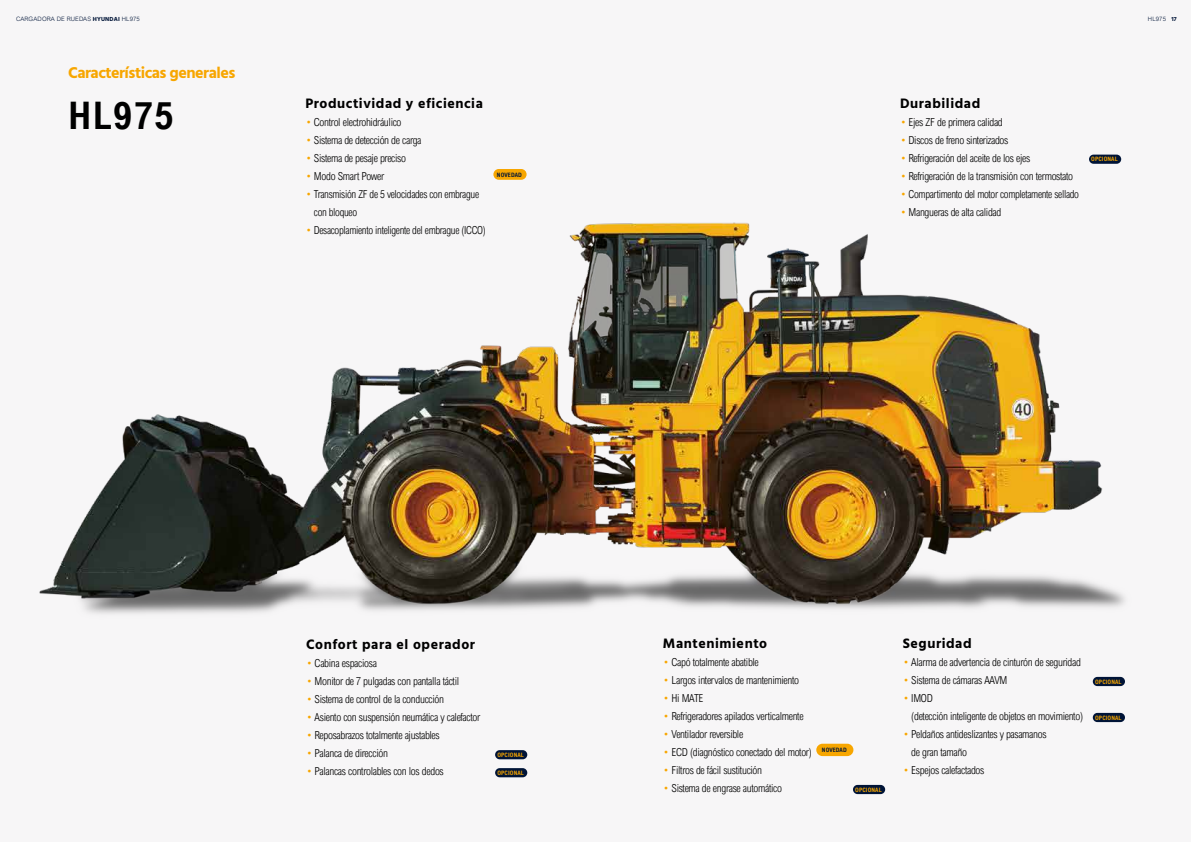
<style>
.page{position:relative;width:1191px;height:842px;background:#f7f6f7}
.page>*{position:absolute;margin:0;border:0;box-sizing:border-box;transform-origin:0 0}
.t1{font:700 condensed 38px "Arial";letter-spacing:.04em;color:#000}
.t2{font:700 16px "Hind";letter-spacing:-.03em;color:#f7a600}
.t3{font:700 14px "Hind";letter-spacing:.04em;color:#000}
.t4{font:300 condensed 11px/18px "Arial";letter-spacing:-.03em;color:#000}
.t5{font:700 condensed 6px "Arial";letter-spacing:.02em;color:#f7a600}
.t6{font:300 6px "Arial";letter-spacing:.02em;color:#001437}
.t7{font:700 condensed 6px "Arial";letter-spacing:.02em;color:#001437}
.s1{font-family:"Hind";font-weight:700}
.s2{color:#f7a600}
.s3{font-weight:700;font-size:6px;color:#f7a600}
</style>
<div class="page">
<img style="left:39px;top:154px;width:1086px;height:569px">
<div style="left:816px;top:744px;width:37px;height:12px;background:#f7a600;border-radius:6px"></div>
<div style="left:853px;top:785px;width:32px;height:9px;background:#001437;border-radius:5px"></div>
<div style="left:1092px;top:677px;width:33px;height:9px;background:#001437;border-radius:5px"></div>
<div style="left:1092px;top:713px;width:33px;height:9px;background:#001437;border-radius:5px"></div>
<div style="left:493px;top:169px;width:33px;height:11px;background:#f7a600;border-radius:5px"></div>
<div style="left:495px;top:750px;width:32px;height:9px;background:#001437;border-radius:5px"></div>
<div style="left:495px;top:768px;width:32px;height:9px;background:#001437;border-radius:5px"></div>
<div style="left:1089px;top:155px;width:32px;height:9px;background:#001437;border-radius:5px"></div>
<p class="t6" style="left:16px;top:15px;width:125px">CARGADORA DE RUEDAS <span class="s1">HYUNDAI</span> HL975</p>
<p class="t6" style="left:1147px;top:15px;width:30px">HL975 <span class="s1">17</span></p>
<h2 class="t2" style="left:68px;top:63px;width:169px">Características generales</h2>
<h1 class="t1" style="left:68px;top:94px;width:107px">HL975</h1>
<p class="t3" style="left:305px;top:95px;width:179px">Productividad y eficiencia</p>
<p class="t4" style="left:305px;top:113px;width:98px"><span class="s2">•</span> Control electrohidráulico</p>
<p class="t4" style="left:305px;top:131px;width:117px"><span class="s2">•</span> Sistema de detección de carga</p>
<p class="t4" style="left:305px;top:149px;width:102px"><span class="s2">•</span> Sistema de pesaje preciso</p>
<p class="t4" style="left:305px;top:167px;width:80px"><span class="s2">•</span> Modo Smart Power</p>
<p class="t7" style="left:497px;top:171px;width:26px">NOVEDAD</p>
<p class="t4" style="left:314px;top:185px;width:167px;text-indent:-9px"><span class="s2">•</span> Transmisión ZF de 5 velocidades con embrague con bloqueo</p>
<p class="t4" style="left:305px;top:221px;width:182px"><span class="s2">•</span> Desacoplamiento inteligente del embrague (ICCO)</p>
<p class="t3" style="left:900px;top:95px;width:82px">Durabilidad</p>
<p class="t4" style="left:900px;top:113px;width:104px"><span class="s2">•</span> Ejes ZF de primera calidad</p>
<p class="t4" style="left:900px;top:131px;width:110px"><span class="s2">•</span> Discos de freno sinterizados</p>
<p class="t4" style="left:900px;top:149px;width:132px"><span class="s2">•</span> Refrigeración del aceite de los ejes</p>
<p class="t5" style="left:1091px;top:156px;width:28px">OPCIONAL</p>
<p class="t4" style="left:900px;top:167px;width:175px"><span class="s2">•</span> Refrigeración de la transmisión con termostato</p>
<p class="t4" style="left:900px;top:185px;width:180px"><span class="s2">•</span> Compartimento del motor completamente sellado</p>
<p class="t4" style="left:900px;top:203px;width:103px"><span class="s2">•</span> Mangueras de alta calidad</p>
<p class="t3" style="left:306px;top:636px;width:170px">Confort para el operador</p>
<p class="t4" style="left:306px;top:654px;width:72px"><span class="s2">•</span> Cabina espaciosa</p>
<p class="t4" style="left:306px;top:672px;width:154px"><span class="s2">•</span> Monitor de 7 pulgadas con pantalla táctil</p>
<p class="t4" style="left:306px;top:690px;width:139px"><span class="s2">•</span> Sistema de control de la conducción</p>
<p class="t4" style="left:306px;top:708px;width:176px"><span class="s2">•</span> Asiento con suspensión neumática y calefactor</p>
<p class="t4" style="left:306px;top:726px;width:135px"><span class="s2">•</span> Reposabrazos totalmente ajustables</p>
<p class="t4" style="left:306px;top:744px;width:83px"><span class="s2">•</span> Palanca de dirección</p>
<p class="t5" style="left:497px;top:751px;width:28px">OPCIONAL</p>
<p class="t4" style="left:306px;top:762px;width:139px"><span class="s2">•</span> Palancas controlables con los dedos</p>
<p class="t5" style="left:497px;top:769px;width:28px">OPCIONAL</p>
<p class="t3" style="left:663px;top:635px;width:106px">Mantenimiento</p>
<p class="t4" style="left:663px;top:653px;width:97px"><span class="s2">•</span> Capó totalmente abatible</p>
<p class="t4" style="left:663px;top:671px;width:137px"><span class="s2">•</span> Largos intervalos de mantenimiento</p>
<p class="t4" style="left:663px;top:689px;width:42px"><span class="s2">•</span> Hi MATE</p>
<p class="t4" style="left:663px;top:707px;width:142px"><span class="s2">•</span> Refrigeradores apilados verticalmente</p>
<p class="t4" style="left:663px;top:725px;width:82px"><span class="s2">•</span> Ventilador reversible</p>
<p class="t4" style="left:663px;top:743px;width:185px"><span class="s2">•</span> ECD (diagnóstico conectado del motor) <sup>NOVEDAD</sup></p>
<p class="t4" style="left:663px;top:761px;width:101px"><span class="s2">•</span> Filtros de fácil sustitución</p>
<p class="t4" style="left:663px;top:779px;width:120px"><span class="s2">•</span> Sistema de engrase automático</p>
<p class="t5" style="left:855px;top:786px;width:28px">OPCIONAL</p>
<p class="t3" style="left:902px;top:635px;width:70px">Seguridad</p>
<p class="t4" style="left:902px;top:653px;width:180px"><span class="s2">•</span> Alarma de advertencia de cinturón de seguridad</p>
<p class="t4" style="left:902px;top:671px;width:106px"><span class="s2">•</span> Sistema de cámaras AAVM</p>
<p class="t5" style="left:1095px;top:678px;width:28px">OPCIONAL</p>
<p class="t4" style="left:911px;top:689px;width:212px;text-indent:-9px"><span class="s2">•</span> IMOD<br>(detección inteligente de objetos en movimiento) <span class="s3">OPCIONAL</span></p>
<p class="t4" style="left:911px;top:725px;width:137px;text-indent:-9px"><span class="s2">•</span> Peldaños antideslizantes y pasamanos de gran tamaño</p>
<p class="t4" style="left:902px;top:761px;width:83px"><span class="s2">•</span> Espejos calefactados</p>
</div>
